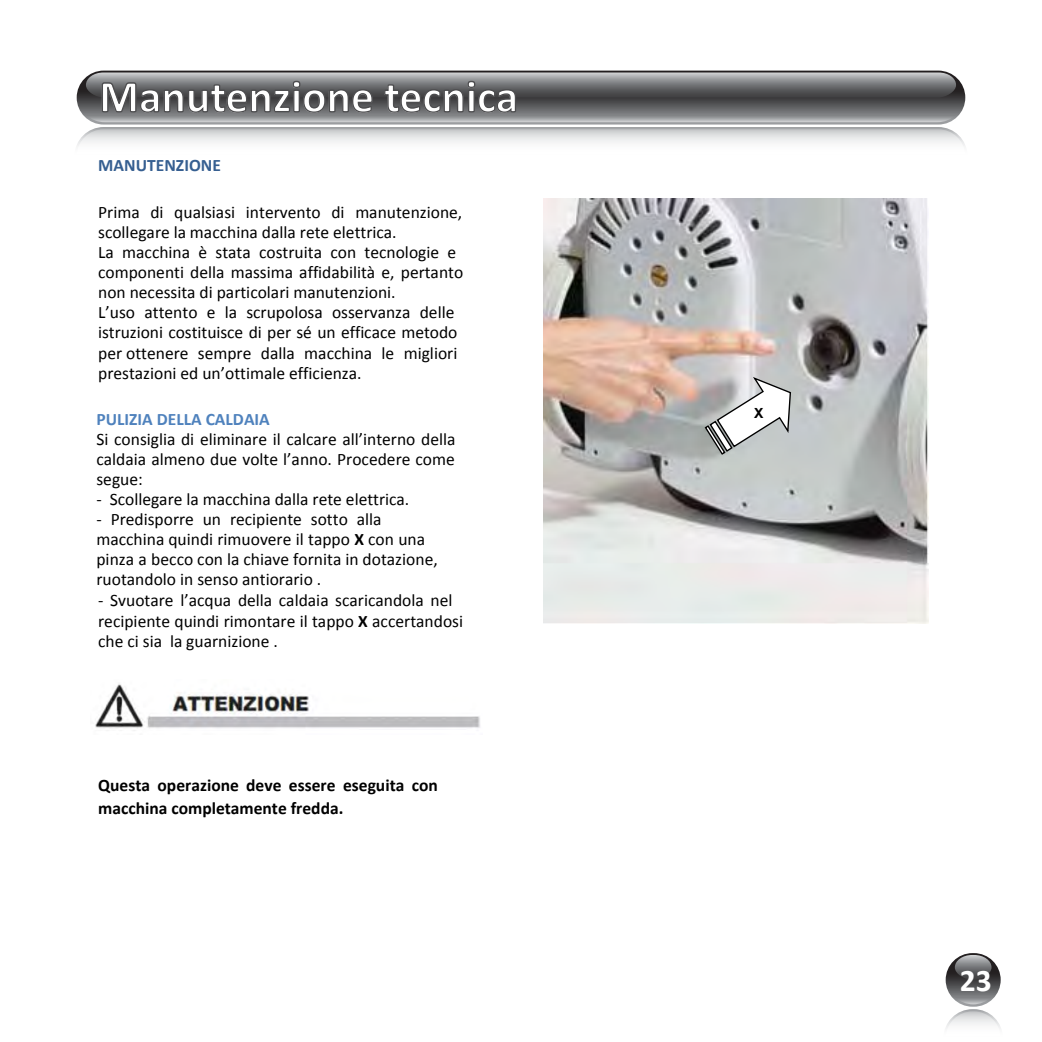
<style>
.page{position:relative;width:1042px;height:1042px;background:#fff}
.page>*{position:absolute;margin:0;border:0;box-sizing:border-box;transform-origin:0 0}
.t1{font:700 45.5px "Calibri";color:#fff}
.t2{font:700 31.5px "Calibri";color:#fff}
.t3{font:17.5px/20.1px "Calibri";color:#000}
.t4{font:700 17.5px/23.1px "Calibri";color:#000}
.t5{font:700 17.5px "Calibri";color:#4f82bd}
.t6{font:700 17.5px "Calibri";color:#365f91}
.t7{font:700 14px "Arial";color:#000}
.s1{font-weight:700}
</style>
<div class="page">
<div style="left:74px;top:68px;width:893px;height:59px;border:2px solid #fff;border-radius:28px"></div>
<svg style="left:74px;top:72px;width:893px;height:74px;background:#969798"></svg>
<img style="left:95px;top:684px;width:385px;height:47px">
<img style="left:543px;top:199px;width:385px;height:424px">
<svg style="left:704px;top:376px;width:88px;height:80px"></svg>
<svg style="left:944px;top:952px;width:58px;height:56px"></svg>
<div style="left:943px;top:951px;width:60px;height:58px;border:2px solid #fff;border-radius:28px"></div>
<svg style="left:955px;top:955px;width:36px;height:25px"></svg>
<svg style="left:946px;top:997px;width:55px;height:32px"></svg>
<h1 class="t1" style="left:99px;top:68px;width:420px">Manutenzione tecnica</h1>
<p class="t6" style="left:98px;top:153px;width:124px">MANUTENZIONE</p>
<p class="t3" style="left:98px;top:202px;width:366px">Prima di qualsiasi intervento di manutenzione, scollegare la macchina dalla rete elettrica.<br>La macchina è stata costruita con tecnologie e componenti della massima affidabilità e, pertanto non necessita di particolari manutenzioni.<br>L’uso attento e la scrupolosa osservanza delle istruzioni costituisce di per sé un efficace metodo per ottenere sempre dalla macchina le migliori prestazioni ed un’ottimale efficienza.</p>
<p class="t5" style="left:96px;top:406px;width:175px">PULIZIA DELLA CALDAIA</p>
<p class="t3" style="left:96px;top:428px;width:360px;text-align:justify">Si consiglia di eliminare il calcare all’interno della caldaia almeno due volte l’anno. Procedere come segue:</p>
<p class="t3" style="left:96px;top:488px;width:314px">- Scollegare la macchina dalla rete elettrica.</p>
<p class="t3" style="left:96px;top:509px;width:343px">- Predisporre un recipiente sotto alla macchina quindi rimuovere il tappo <span class="s1">X</span> con una pinza a becco con la chiave fornita in dotazione, ruotandolo in senso antiorario .</p>
<p class="t3" style="left:98px;top:590px;width:366px">- Svuotare l’acqua della caldaia scaricandola nel recipiente quindi rimontare il tappo <span class="s1">X</span> accertandosi che ci sia la guarnizione .</p>
<p class="t4" style="left:98px;top:772px;width:341px">Questa operazione deve essere eseguita con macchina completamente fredda.</p>
<p class="t7" style="left:754px;top:403px;width:11px">X</p>
<h2 class="t2" style="left:960px;top:958px;width:33px">23</h2>
</div>
